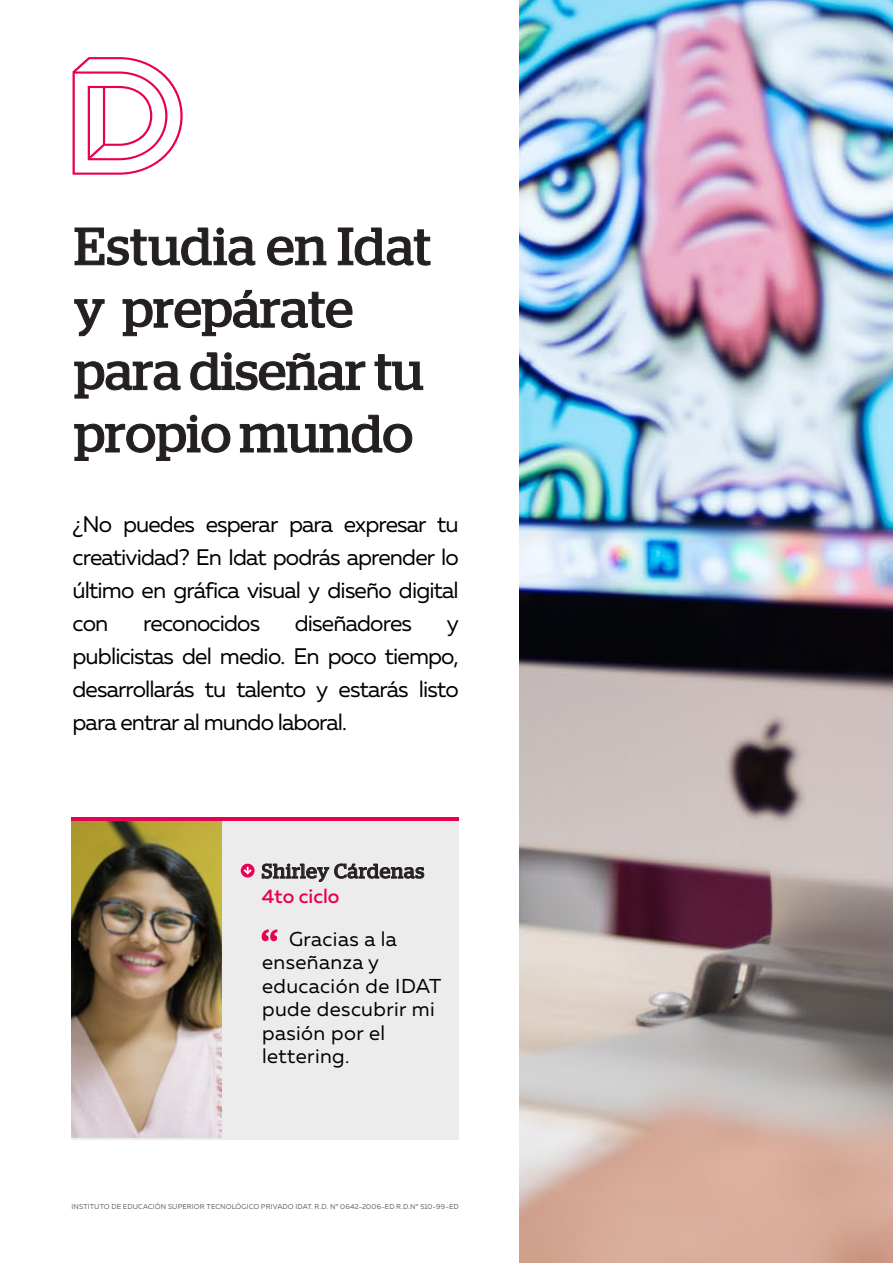
<style>
.page{position:relative;width:893px;height:1263px;background:#fff}
.page>*{position:absolute;margin:0;border:0;box-sizing:border-box;transform-origin:0 0}
.t1{font:55.65px "Stag";color:#e90055}
.t2{font:52.5px/62.4px "Stag";color:#241f20}
.t3{font:22.5px/33px "Muller";letter-spacing:-.04em;color:#000;text-align:justify}
.t4{font:20.1px/23.4px "Muller";letter-spacing:.02em;color:#000}
.t5{font:20.1px "Stag";letter-spacing:.04em;color:#251f20}
.t6{font:500 19.65px "Muller";color:#e90055}
.t7{font:7.05px "Muller";letter-spacing:.02em;color:#606060}
</style>
<div class="page">
<img style="left:520px;top:0;width:373px;height:1263px">
<svg style="left:73px;top:57px;width:110px;height:118px"></svg>
<svg style="left:75px;top:228px;width:180px;height:37px"></svg>
<svg style="left:267px;top:237px;width:59px;height:28px"></svg>
<svg style="left:338px;top:228px;width:92px;height:37px"></svg>
<svg style="left:74px;top:299px;width:30px;height:37px"></svg>
<svg style="left:123px;top:290px;width:229px;height:46px"></svg>
<svg style="left:74px;top:361px;width:106px;height:37px"></svg>
<svg style="left:190px;top:352px;width:175px;height:38px"></svg>
<svg style="left:375px;top:354px;width:48px;height:36px"></svg>
<svg style="left:74px;top:415px;width:156px;height:46px"></svg>
<svg style="left:240px;top:415px;width:172px;height:38px"></svg>
<div style="left:72px;top:821px;width:387px;height:318px;background:#ececed"></div>
<img style="left:72px;top:821px;width:149px;height:316px">
<svg style="left:262px;top:863px;width:162px;height:19px"></svg>
<div style="left:241px;top:864px;width:14px;height:13px;background:#e90055;border-radius:50%"></div>
<svg style="left:244px;top:867px;width:8px;height:7px"></svg>
<hr style="left:72px;top:818px;width:387px;height:3px;background:#e90055">
<h2 class="t2" style="left:74px;top:215px;width:358px">Estudia en Idat y prepárate para diseñar tu propio mundo</h2>
<p class="t3" style="left:73px;top:507px;width:388px">¿No puedes esperar para expresar tu creatividad? En Idat podrás aprender lo último en gráfica visual y diseño digital con</p>
<p class="t3" style="left:143px;top:606px;width:118px">reconocidos</p>
<p class="t3" style="left:295px;top:606px;width:119px">diseñadores</p>
<p class="t3" style="left:73px;top:606px;width:388px;text-indent:374px">y publicistas del medio. En poco tiempo, desarrollarás tu talento y estarás listo para entrar al mundo laboral.</p>
<p class="t5" style="left:262px;top:859px;width:164px">Shirley Cárdenas</p>
<p class="t6" style="left:262px;top:883px;width:79px">4to ciclo</p>
<h1 class="t1" style="left:261px;top:917px;width:19px">“</h1>
<p class="t4" style="left:262px;top:927px;width:180px;text-indent:27px">Gracias a la enseñanza y educación de IDAT pude descubrir mi pasión por el lettering.</p>
<p class="t7" style="left:72px;top:1202px;width:389px">INSTITUTO DE EDUCACIÓN SUPERIOR TECNOLÓGICO PRIVADO IDAT. R.D. N° 0642-2006-ED R.D.N° 510-99-ED</p>
</div>
